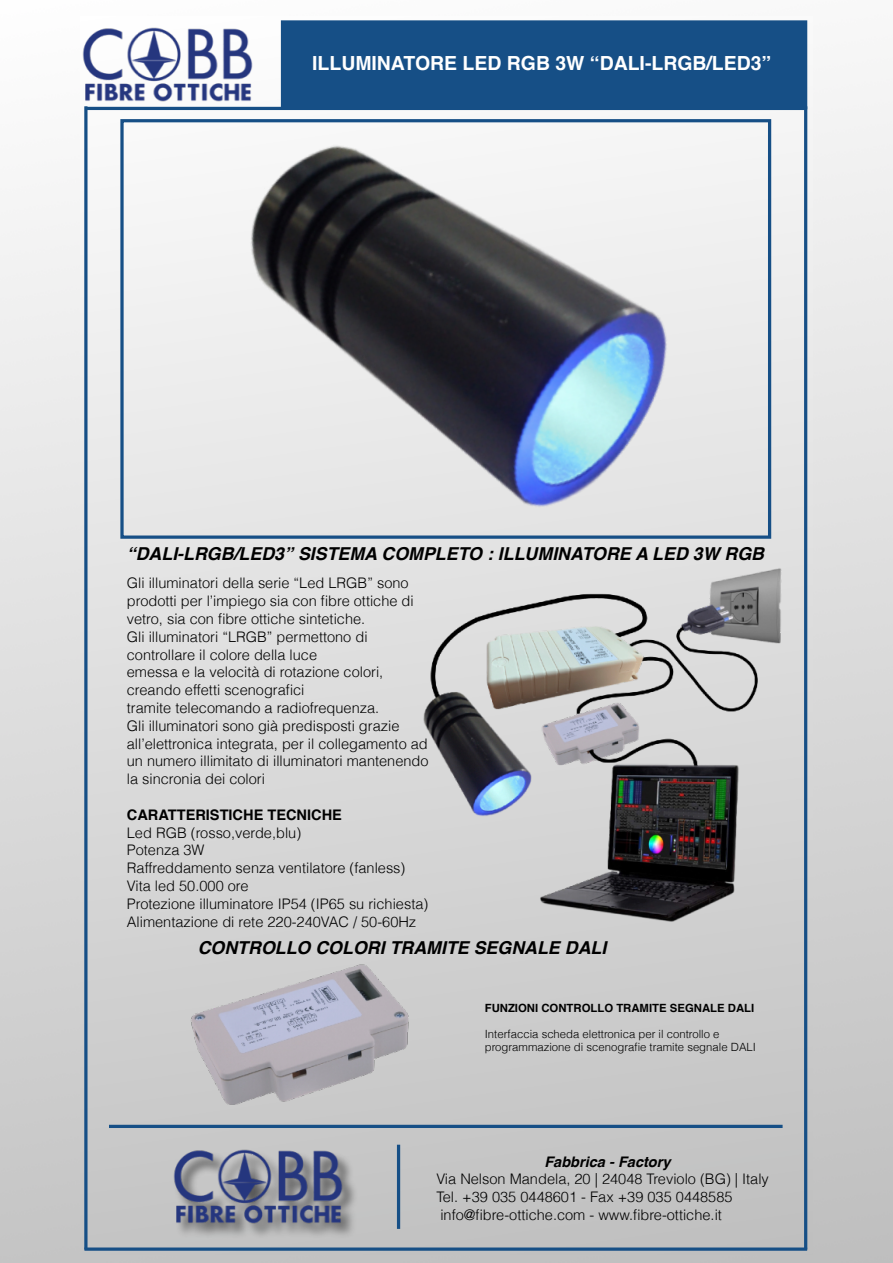
<style>
.page{position:relative;width:893px;height:1263px;background:#fff}
.page>*{position:absolute;margin:0;border:0;box-sizing:border-box;transform-origin:0 0}
.t1{font:700 19.5px "Helvetica";color:#fff}
.t2{font:italic 700 17.85px "Helvetica";color:#000}
.t3{font:300 14.55px/17.9px "Helvetica";color:#000}
.t4{font:700 14.55px "Helvetica";color:#000}
.t5{font:italic 700 14.55px "Helvetica";color:#000}
.t6{font:300 11.4px/12.9px "Helvetica";color:#000}
.t7{font:700 11.4px "Helvetica";color:#000}
</style>
<div class="page">
<div style="left:80px;top:16px;width:732px;height:1238px;background:linear-gradient(to bottom,#fff,#c1c1c1)"></div>
<hr style="left:397px;top:1145px;width:3px;height:84px;background:#164f86">
<svg style="left:84px;top:106px;width:4px;height:1141px;background:#346492"></svg>
<svg style="left:84px;top:1247px;width:723px;height:4px;background:#366491"></svg>
<hr style="left:804px;top:106px;width:3px;height:1143px;background:#164f86">
<hr style="left:109px;top:1125px;width:674px;height:3px;background:#164f86">
<img style="left:188px;top:917px;width:222px;height:221px">
<img style="left:87px;top:16px;width:725px;height:582px">
<img style="left:350px;top:557px;width:462px;height:374px">
<img style="left:83px;top:28px;width:170px;height:74px">
<img style="left:173px;top:1150px;width:186px;height:90px">
<img style="left:174px;top:1150px;width:170px;height:74px">
<h1 class="t1" style="left:312px;top:48px;width:461px">ILLUMINATORE LED RGB 3W “DALI-LRGB/LED3”</h1>
<p class="t2" style="left:127px;top:539px;width:639px">“DALI-LRGB/LED3” SISTEMA COMPLETO : ILLUMINATORE A LED 3W RGB</p>
<p class="t3" style="left:127px;top:573px;width:303px">Gli illuminatori della serie “Led LRGB” sono prodotti per l’impiego sia con fibre ottiche di vetro, sia con fibre ottiche sintetiche.<br>Gli illuminatori “LRGB” permettono di controllare il colore della luce<br>emessa e la velocità di rotazione colori, creando effetti scenografici<br>tramite telecomando a radiofrequenza.<br>Gli illuminatori sono già predisposti grazie all’elettronica integrata, per il collegamento ad un numero illimitato di illuminatori mantenendo la sincronia dei colori</p>
<p class="t4" style="left:127px;top:803px;width:217px">CARATTERISTICHE TECNICHE</p>
<p class="t3" style="left:127px;top:822px;width:303px">Led RGB (rosso,verde,blu)<br>Potenza 3W<br>Raffreddamento senza ventilatore (fanless)<br>Vita led 50.000 ore<br>Protezione illuminatore IP54 (IP65 su richiesta)<br>Alimentazione di rete 220-240VAC / 50-60Hz</p>
<p class="t2" style="left:198px;top:933px;width:410px">CONTROLLO COLORI TRAMITE SEGNALE DALI</p>
<p class="t7" style="left:485px;top:999px;width:271px">FUNZIONI CONTROLLO TRAMITE SEGNALE DALI</p>
<p class="t6" style="left:485px;top:1027px;width:273px">Interfaccia scheda elettronica per il controllo e programmazione di scenografie tramite segnale DALI</p>
<p class="t5" style="left:544px;top:1149px;width:128px">Fabbrica - Factory</p>
<p class="t3" style="left:436px;top:1169px;width:334px">Via Nelson Mandela, 20 | 24048 Treviolo (BG) | Italy<br>Tel. +39 035 0448601 - Fax +39 035 0448585 info@fibre-ottiche.com - www.fibre-ottiche.it</p>
</div>
